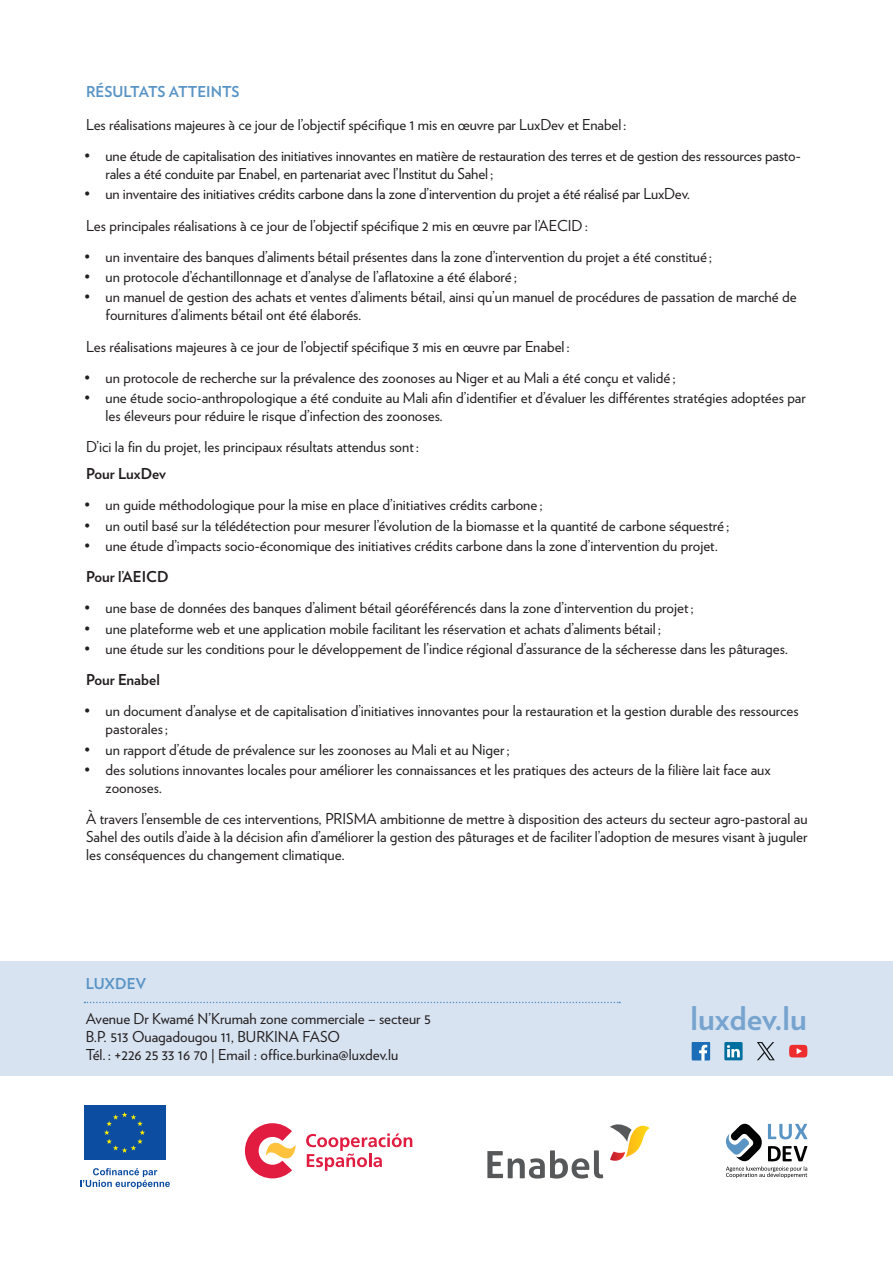
<style>
.page{position:relative;width:893px;height:1263px;background:#fff}
.page>*{position:absolute;margin:0;border:0;box-sizing:border-box;transform-origin:0 0}
.t1{font:700 32.55px "Verlag";color:#77a4cf}
.t2{font:15px/18px "Verlag";color:#231f20}
.t3{font:700 15px "Verlag";color:#231f20}
.t4{font:700 15px "Verlag";color:#5994c5}
</style>
<div class="page">
<div style="left:0;top:961px;width:893px;height:114px;background:#d7e3f1"></div>
<svg style="left:84px;top:1002px;width:536px;height:1px"></svg>
<svg style="left:692px;top:1042px;width:18px;height:18px"></svg>
<svg style="left:789px;top:1045px;width:18px;height:12px"></svg>
<div style="left:724px;top:1042px;width:18px;height:18px;background:#006e9f"></div>
<svg style="left:727px;top:1045px;width:13px;height:12px"></svg>
<svg style="left:757px;top:1042px;width:18px;height:18px"></svg>
<svg style="left:726px;top:1123px;width:81px;height:55px"></svg>
<div style="left:84px;top:1105px;width:81px;height:55px;background:#0d4da1"></div>
<svg style="left:104px;top:1112px;width:41px;height:41px"></svg>
<svg style="left:80px;top:1168px;width:90px;height:21px"></svg>
<svg style="left:306px;top:1133px;width:106px;height:38px"></svg>
<svg style="left:245px;top:1123px;width:51px;height:55px"></svg>
<svg style="left:487px;top:1150px;width:116px;height:28px"></svg>
<svg style="left:610px;top:1124px;width:40px;height:37px"></svg>
<p class="t4" style="left:86px;top:80px;width:155px">RÉSULTATS ATTEINTS</p>
<p class="t2" style="left:86px;top:114px;width:542px">Les réalisations majeures à ce jour de l’objectif spécifique 1 mis en œuvre par LuxDev et Enabel :</p>
<p class="t2" style="left:106px;top:146px;width:697px;text-indent:-21px">• une étude de capitalisation des initiatives innovantes en matière de restauration des terres et de gestion des ressources pasto&shy;rales a été conduite par Enabel, en partenariat avec l’Institut du Sahel ;</p>
<p class="t2" style="left:85px;top:177px;width:607px;line-height:31.3px">• un inventaire des initiatives crédits carbone dans la zone d’intervention du projet a été réalisé par LuxDev.<br>Les principales réalisations à ce jour de l’objectif spécifique 2 mis en œuvre par l’AECID :</p>
<p class="t2" style="left:85px;top:247px;width:629px">• un inventaire des banques d’aliments bétail présentes dans la zone d’intervention du projet a été constitué ;</p>
<p class="t2" style="left:85px;top:267px;width:434px">• un protocole d’échantillonnage et d’analyse de l’aflatoxine a été élaboré ;</p>
<p class="t2" style="left:106px;top:287px;width:693px;text-indent:-21px">• un manuel de gestion des achats et ventes d’aliments bétail, ainsi qu’un manuel de procédures de passation de marché de fournitures d’aliments bétail ont été élaborés.</p>
<p class="t2" style="left:86px;top:336px;width:485px">Les réalisations majeures à ce jour de l’objectif spécifique 3 mis en œuvre par Enabel :</p>
<p class="t2" style="left:85px;top:368px;width:592px">• un protocole de recherche sur la prévalence des zoonoses au Niger et au Mali a été conçu et validé ;</p>
<p class="t2" style="left:106px;top:388px;width:702px;text-indent:-21px">• une étude socio-anthropologique a été conduite au Mali afin d’identifier et d’évaluer les différentes stratégies adoptées par les éleveurs pour réduire le risque d’infection des zoonoses.</p>
<p class="t2" style="left:86px;top:437px;width:334px">D’ici la fin du projet, les principaux résultats attendus sont :</p>
<p class="t3" style="left:86px;top:462px;width:81px">Pour LuxDev</p>
<p class="t2" style="left:85px;top:495px;width:460px">• un guide méthodologique pour la mise en place d’initiatives crédits carbone ;</p>
<p class="t2" style="left:85px;top:515px;width:646px">• un outil basé sur la télédétection pour mesurer l’évolution de la biomasse et la quantité de carbone séquestré ;</p>
<p class="t2" style="left:85px;top:535px;width:635px">• une étude d’impacts socio-économique des initiatives crédits carbone dans la zone d’intervention du projet.</p>
<p class="t3" style="left:86px;top:565px;width:84px">Pour l’AEICD</p>
<p class="t2" style="left:85px;top:598px;width:611px">• une base de données des banques d’aliment bétail géoréférencés dans la zone d’intervention du projet ;</p>
<p class="t2" style="left:85px;top:618px;width:578px">• une plateforme web et une application mobile facilitant les réservation et achats d’aliments bétail ;</p>
<p class="t2" style="left:85px;top:638px;width:705px">• une étude sur les conditions pour le développement de l’indice régional d’assurance de la sécheresse dans les pâturages.</p>
<p class="t3" style="left:86px;top:668px;width:75px">Pour Enabel</p>
<p class="t2" style="left:106px;top:701px;width:695px;text-indent:-21px">• un document d’analyse et de capitalisation d’initiatives innovantes pour la restauration et la gestion durable des ressources pastorales ;</p>
<p class="t2" style="left:85px;top:739px;width:427px">• un rapport d’étude de prévalence sur les zoonoses au Mali et au Niger ;</p>
<p class="t2" style="left:106px;top:759px;width:667px;text-indent:-21px">• des solutions innovantes locales pour améliorer les connaissances et les pratiques des acteurs de la filière lait face aux zoonoses.</p>
<p class="t2" style="left:86px;top:809px;width:723px;text-align:justify">À travers l’ensemble de ces interventions, PRISMA ambitionne de mettre à disposition des acteurs du secteur agro-pastoral au Sahel des outils d’aide à la décision afin d’améliorer la gestion des pâturages et de faciliter l’adoption de mesures visant à juguler les conséquences du changement climatique.</p>
<p class="t4" style="left:86px;top:971px;width:62px">LUXDEV</p>
<p class="t2" style="left:86px;top:1009px;width:346px">Avenue Dr Kwamé N’Krumah zone commerciale – secteur 5<br>B.P. 513 Ouagadougou 11, BURKINA FASO<br>Tél. : +226 25 33 16 70 | Email : office.burkina@luxdev.lu</p>
<h1 class="t1" style="left:691px;top:993px;width:118px">luxdev.lu</h1>
</div>
